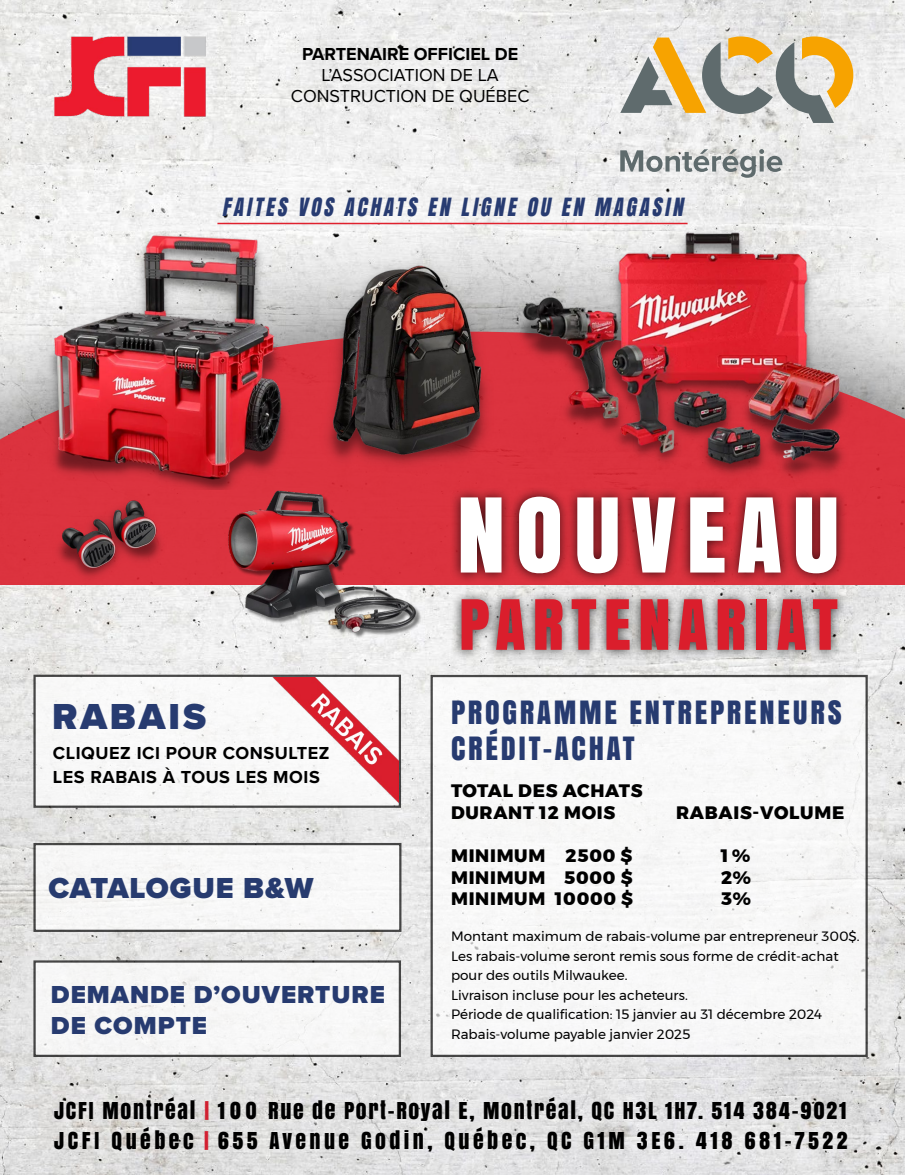
<style>
.page{position:relative;width:905px;height:1175px;background:#fff}
.page>*{position:absolute;margin:0;border:0;box-sizing:border-box;transform-origin:0 0}
.t1{font:96.45px "Anton";letter-spacing:.105em;color:#fff}
.t2{font:64.95px "Anton";letter-spacing:.105em;color:#da1e2c}
.t3{font:900 37.5px "Proxima Nova";letter-spacing:.075em;color:#273b70}
.t4{font:30px/36px "Anton";letter-spacing:.09em;color:#273b70}
.t5{font:900 30px "Proxima Nova";letter-spacing:.025em;color:#273b6f}
.t6{font:900 25.5px/30.6px "Proxima Nova";letter-spacing:.04em;color:#273b70}
.t7{font:italic 23.55px "Anton";color:#273b71;scale:.89 1}
.t8{font:21.75px/30px "Anton";letter-spacing:.075em;color:#000}
.t9{font:800 18px/21.6px "Montserrat";letter-spacing:.04em;color:#000}
.t10{font:700 18px/24px "Proxima Nova";letter-spacing:.03em;color:#000}
.t11{font:18px/21px "Proxima Nova";color:#000;text-align:center}
.t12{font:700 18px "Proxima Nova";color:#000}
.t13{font:13.5px/19.5px "Montserrat";color:#000}
.s1{color:#d12030}
.s2{color:#d31f31}
</style>
<div class="page">
<img style="left:0;top:0;width:904px;height:218px">
<svg style="left:0;top:332px;width:904px;height:253px;background:#d7525b"></svg>
<img style="left:0;top:585px;width:904px;height:589px">
<div style="left:450px;top:485px;width:398px;height:176px;background:#000;opacity:.75"></div>
<img style="left:27px;top:225px;width:279px;height:264px">
<img style="left:496px;top:211px;width:382px;height:295px">
<img style="left:305px;top:256px;width:210px;height:218px">
<img style="left:53px;top:11px;width:163px;height:148px">
<img style="left:215px;top:470px;width:212px;height:172px">
<img style="left:34px;top:488px;width:149px;height:115px">
<div style="left:35px;top:676px;width:365px;height:130px;background:#f8f8f8"></div>
<div style="left:35px;top:844px;width:365px;height:86px;background:#f7f7f7"></div>
<div style="left:431px;top:676px;width:435px;height:379px;background:#f8f8f8"></div>
<div style="left:35px;top:961px;width:365px;height:94px;background:#f7f7f6"></div>
<img style="left:272px;top:677px;width:127px;height:128px">
<hr style="left:217px;top:223px;width:470px;height:1px;background:#df212e">
<svg style="left:620px;top:36px;width:233px;height:87px;background:#cabc9d"></svg>
<svg style="left:620px;top:149px;width:162px;height:29px;background:#b9bdbd"></svg>
<h3 class="t12" style="left:302px;top:40px;width:218px">PARTENAIRE OFFICIEL DE</h3>
<h3 class="t11" style="left:291px;top:64px;width:240px">L’ASSOCIATION DE LA<br>CONSTRUCTION DE QUÉBEC</h3>
<h3 class="t7" style="left:222px;top:188px;width:526px">FAITES VOS ACHATS EN LIGNE OU EN MAGASIN</h3>
<h3 class="t3" style="left:52px;top:688px;width:155px">RABAIS</h3>
<h3 class="t10" style="left:53px;top:740px;width:278px">CLIQUEZ ICI POUR CONSULTEZ<br>LES RABAIS À TOUS LES MOIS</h3>
<h3 class="t5" style="left:48px;top:865px;width:266px">CATALOGUE B&amp;W</h3>
<h3 class="t6" style="left:51px;top:979px;width:336px">DEMANDE D’OUVERTURE<br>DE COMPTE</h3>
<h1 class="t1" style="left:456px;top:459px;width:385px">NOUVEAU</h1>
<h2 class="t2" style="left:459px;top:573px;width:380px">PARTENARIAT</h2>
<h3 class="t4" style="left:451px;top:693px;width:392px">PROGRAMME ENTREPRENEURS<br>CRÉDIT-ACHAT</h3>
<h3 class="t9" style="left:451px;top:780px;width:193px">TOTAL DES ACHATS<br>DURANT 12 MOIS</h3>
<h3 class="t9" style="left:676px;top:801px;width:170px">RABAIS-VOLUME</h3>
<h3 class="t9" style="left:451px;top:845px;width:183px">MINIMUM 2500 $</h3>
<h3 class="t9" style="left:721px;top:845px;width:31px">1%</h3>
<h3 class="t9" style="left:451px;top:866px;width:183px">MINIMUM 5000 $</h3>
<h3 class="t9" style="left:721px;top:866px;width:31px">2%</h3>
<h3 class="t9" style="left:451px;top:888px;width:183px">MINIMUM 10000 $</h3>
<h3 class="t9" style="left:721px;top:888px;width:31px">3%</h3>
<p class="t13" style="left:451px;top:926px;width:410px">Montant maximum de rabais-volume par entrepreneur 300$.<br>Les rabais-volume seront remis sous forme de crédit-achat pour des outils Milwaukee.<br>Livraison incluse pour les acheteurs.<br>Période de qualification: 15 janvier au 31 décembre 2024<br>Rabais-volume payable janvier 2025</p>
<h3 class="t8" style="left:54px;top:1094px;width:795px">JCFI MONTRÉAL <span class="s1">|</span> 1 0 0 RUE DE PORT-ROYAL E, MONTRÉAL, QC H3L 1H7. 514 384-9021<br>JCFI QUÉBEC <span class="s2">|</span> 655 AVENUE GODIN, QUÉBEC, QC G1M 3E6. 418 681-7522</h3>
</div>
